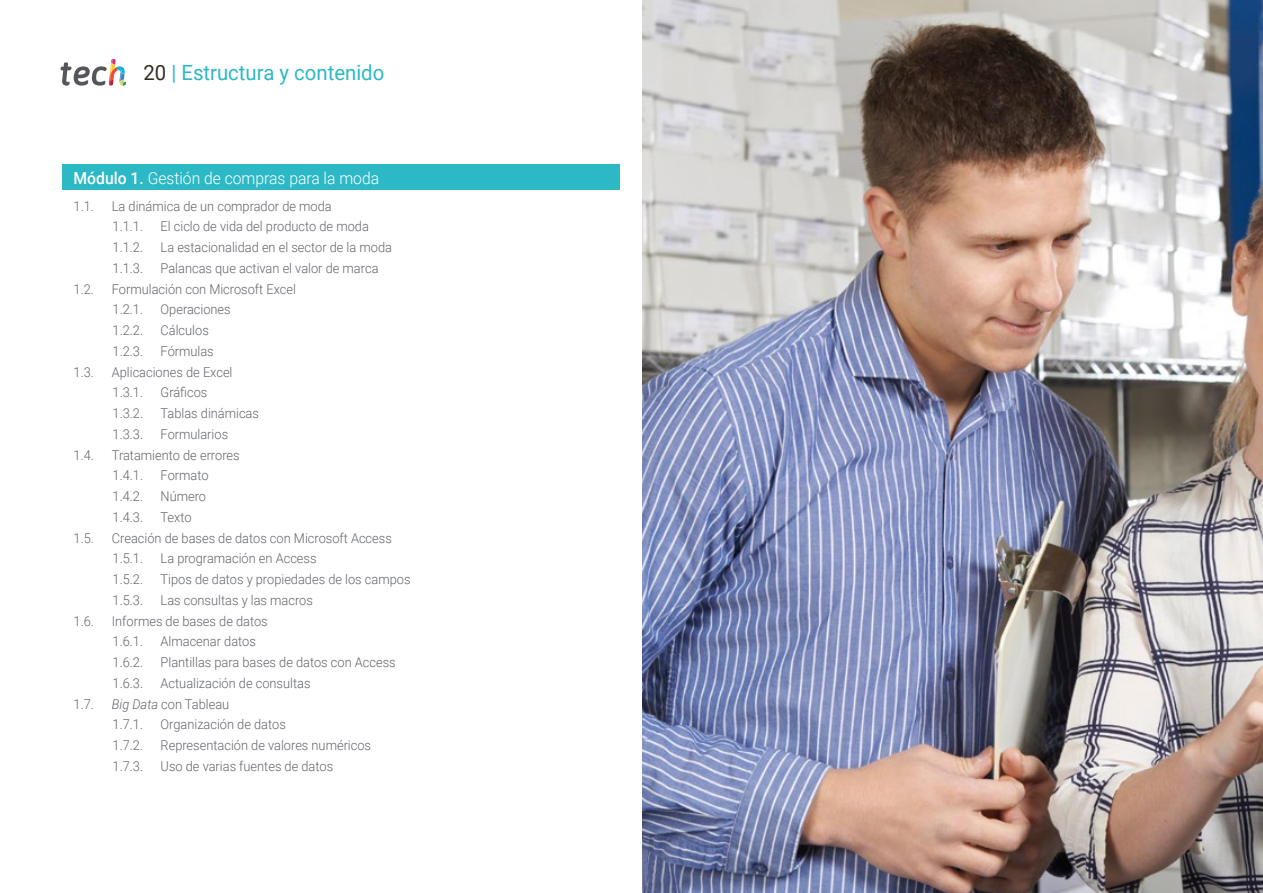
<style>
.page{position:relative;width:1263px;height:893px;background:#fff}
.page>*{position:absolute;margin:0;border:0;box-sizing:border-box;transform-origin:0 0}
.t1{font:21px "Roboto";color:#2db8c5}
.t2{font:300 16.5px "Roboto";color:#fff;scale:.95 1}
.t3{font:300 13.5px/20.7px "Roboto";color:#61646a;scale:.95 1}
.s1{color:#312e20}
.s2{font-weight:500}
.s3{font-style:italic}
</style>
<div class="page">
<div style="left:63px;top:165px;width:557px;height:25px;background:#2db8c5"></div>
<svg style="left:61px;top:59px;width:65px;height:27px"></svg>
<img style="left:642px;top:0;width:621px;height:893px">
<h1 class="t1" style="left:144px;top:57px;width:242px"><span class="s1">20</span> | Estructura y contenido</h1>
<p class="t2" style="left:74px;top:166px;width:323px"><span class="s2">Módulo 1.</span> Gestión de compras para la moda</p>
<p class="t3" style="left:74px;top:195px;width:23px">1.1.</p>
<p class="t3" style="left:112px;top:195px;width:233px">La dinámica de un comprador de moda<br>1.1.1.</p>
<p class="t3" style="left:161px;top:216px;width:221px">El ciclo de vida del producto de moda</p>
<p class="t3" style="left:113px;top:236px;width:34px">1.1.2.</p>
<p class="t3" style="left:161px;top:236px;width:245px">La estacionalidad en el sector de la moda</p>
<p class="t3" style="left:113px;top:257px;width:34px">1.1.3.</p>
<p class="t3" style="left:161px;top:257px;width:231px">Palancas que activan el valor de marca</p>
<p class="t3" style="left:74px;top:278px;width:23px">1.2.</p>
<p class="t3" style="left:112px;top:278px;width:195px">Formulación con Microsoft Excel<br>1.2.1.</p>
<p class="t3" style="left:161px;top:299px;width:75px">Operaciones</p>
<p class="t3" style="left:113px;top:319px;width:34px">1.2.2.</p>
<p class="t3" style="left:161px;top:319px;width:52px">Cálculos</p>
<p class="t3" style="left:113px;top:340px;width:34px">1.2.3.</p>
<p class="t3" style="left:161px;top:340px;width:58px">Fórmulas</p>
<p class="t3" style="left:74px;top:361px;width:23px">1.3.</p>
<p class="t3" style="left:112px;top:361px;width:129px">Aplicaciones de Excel<br>1.3.1.</p>
<p class="t3" style="left:161px;top:382px;width:51px">Gráficos</p>
<p class="t3" style="left:113px;top:402px;width:34px">1.3.2.</p>
<p class="t3" style="left:161px;top:402px;width:105px">Tablas dinámicas</p>
<p class="t3" style="left:113px;top:423px;width:34px">1.3.3.</p>
<p class="t3" style="left:161px;top:423px;width:73px">Formularios</p>
<p class="t3" style="left:74px;top:444px;width:23px">1.4.</p>
<p class="t3" style="left:112px;top:444px;width:136px">Tratamiento de errores<br>1.4.1.</p>
<p class="t3" style="left:161px;top:465px;width:52px">Formato</p>
<p class="t3" style="left:113px;top:485px;width:34px">1.4.2.</p>
<p class="t3" style="left:161px;top:485px;width:49px">Número</p>
<p class="t3" style="left:113px;top:506px;width:34px">1.4.3.</p>
<p class="t3" style="left:161px;top:506px;width:34px">Texto</p>
<p class="t3" style="left:74px;top:527px;width:23px">1.5.</p>
<p class="t3" style="left:112px;top:527px;width:296px">Creación de bases de datos con Microsoft Access<br>1.5.1.</p>
<p class="t3" style="left:161px;top:548px;width:166px">La programación en Access</p>
<p class="t3" style="left:113px;top:568px;width:34px">1.5.2.</p>
<p class="t3" style="left:161px;top:568px;width:265px">Tipos de datos y propiedades de los campos</p>
<p class="t3" style="left:113px;top:589px;width:34px">1.5.3.</p>
<p class="t3" style="left:161px;top:589px;width:162px">Las consultas y las macros</p>
<p class="t3" style="left:74px;top:610px;width:23px">1.6.</p>
<p class="t3" style="left:112px;top:610px;width:166px">Informes de bases de datos<br>1.6.1.</p>
<p class="t3" style="left:161px;top:631px;width:102px">Almacenar datos</p>
<p class="t3" style="left:113px;top:651px;width:34px">1.6.2.</p>
<p class="t3" style="left:161px;top:651px;width:249px">Plantillas para bases de datos con Access</p>
<p class="t3" style="left:113px;top:672px;width:34px">1.6.3.</p>
<p class="t3" style="left:161px;top:672px;width:159px">Actualización de consultas</p>
<p class="t3" style="left:74px;top:693px;width:23px">1.7.</p>
<p class="t3" style="left:112px;top:693px;width:125px"><span class="s3">Big Data</span> con Tableau<br>1.7.1.</p>
<p class="t3" style="left:161px;top:714px;width:133px">Organización de datos</p>
<p class="t3" style="left:113px;top:734px;width:34px">1.7.2.</p>
<p class="t3" style="left:161px;top:734px;width:223px">Representación de valores numéricos</p>
<p class="t3" style="left:113px;top:755px;width:34px">1.7.3.</p>
<p class="t3" style="left:161px;top:755px;width:183px">Uso de varias fuentes de datos</p>
</div>
